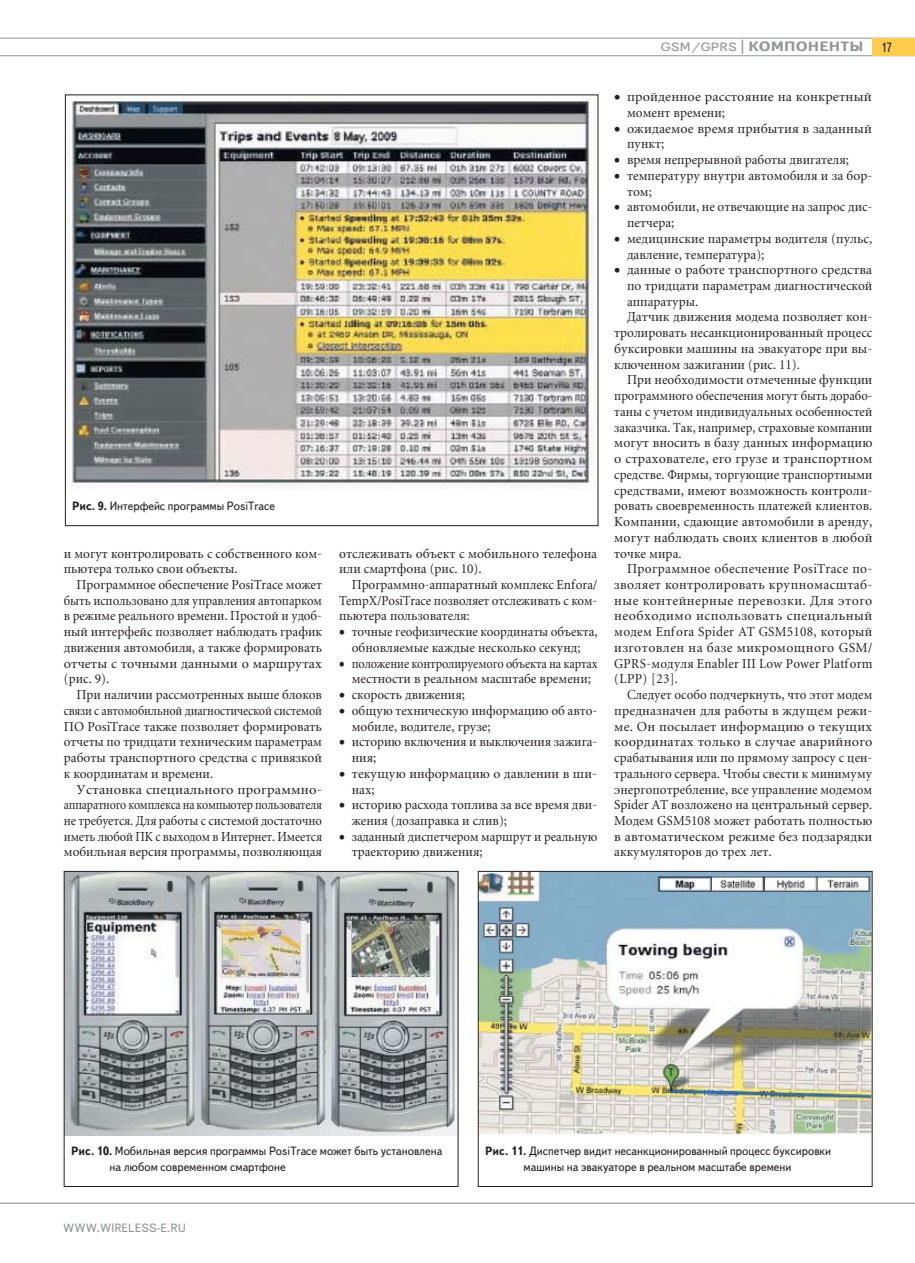
<style>
.page{position:relative;width:915px;height:1263px;background:#fff}
.page>*{position:absolute;margin:0;border:0;box-sizing:border-box;transform-origin:0 0}
.t1{font:13.5px/15.8px "Miniature";color:#231f20;scale:.96 1}
.t2{font:13.5px/15.8px "Miniature";color:#231f20}
.t3{font:13.5px/15.8px "Miniature";color:#231f20;scale:.95 1}
.t4{font:13.5px/15.8px "Miniature";color:#231f20;text-align:center;scale:.94 1}
.t5{font:13.5px/15.8px "Miniature";color:#231f20;text-align:justify;scale:1.04 1}
.t6{font:13.5px "Miniature";letter-spacing:.03em;color:#231f20}
.t7{font:13.5px/15.8px "Miniature";color:#231f20;text-align:center;scale:.89 1}
.t8{font:13.5px/15.8px "Miniature";color:#231f20;scale:.93 1}
.t9{font:13.5px "Miniature";color:#231f20;scale:.92 1}
.t10{font:13.5px "Miniature";color:#231f20;scale:.91 1}
.t11{font:13.5px "Miniature";letter-spacing:.025em;color:#231f20;scale:.94 1}
.t12{font:13.5px "Miniature";letter-spacing:.025em;color:#231f20}
.t13{font:13.5px "Miniature";letter-spacing:.025em;color:#231f20;scale:.96 1}
.t14{font:13.5px "Miniature";letter-spacing:.035em;color:#231f20}
.t15{font:700 13.5px "Text Book C";letter-spacing:.01em;color:#939598;scale:1.17 1}
.t16{font:13.5px "Text Book C";color:#231f20;scale:.9 1}
.t17{font:12px/15.8px "Text Book C";color:#231f20;scale:.95 1}
.t18{font:12px "Text Book C";color:#939598}
.s1{font-weight:700}
.s2{font-weight:400;font-size:12px}
</style>
<div class="page">
<hr style="left:0;top:1202px;width:914px;height:2px;background:#939598">
<hr style="left:0;top:38px;width:914px;height:1px;background:#939598">
<hr style="left:0;top:55px;width:914px;height:1px;background:#939598">
<div style="left:872px;top:38px;width:42px;height:18px;background:#ffcc4e"></div>
<img style="left:67px;top:96px;width:526px;height:393px">
<img style="left:66px;top:873px;width:390px;height:262px">
<div style="left:64px;top:871px;width:394px;height:316px;border:1px solid #231f20"></div>
<img style="left:479px;top:873px;width:391px;height:261px">
<div style="left:477px;top:871px;width:395px;height:316px;border:1px solid #231f20"></div>
<p class="t17" style="left:72px;top:500px;width:215px"><span class="s1">Рис. 9.</span> Интерфейс программы PosiTrace</p>
<p class="t1" style="left:64px;top:546px;width:270px">и могут контролировать с собственного ком&shy;пьютера только свои объекты.</p>
<p class="t1" style="left:64px;top:578px;width:270px;text-align:justify;text-indent:13px">Программное обеспечение PosiTrace может быть использовано для управления автопарком в режиме реального времени. Простой и удоб&shy;ный интерфейс позволяет наблюдать график движения автомобиля, а также формировать отчеты с точными данными о маршрутах (рис. 9).</p>
<p class="t1" style="left:64px;top:688px;width:270px;text-align:justify;text-indent:13px">При наличии рассмотренных выше блоков связи с автомобильной диагностической системой ПО PosiTrace также позволяет формировать отчеты по тридцати техническим параметрам работы транспортного средства с привязкой к координатам и времени.</p>
<p class="t5" style="left:64px;top:782px;width:250px;text-indent:13px">Установка специального программно&shy;аппаратного комплекса на компьютер пользователя не требуется. Для работы с системой достаточно иметь любой ПК с выходом в Интернет. Имеется мобильная версия программы, позволяющая</p>
<p class="t2" style="left:339px;top:546px;width:259px">отслеживать объект с мобильного телефона или смартфона (рис. 10).</p>
<p class="t3" style="left:339px;top:578px;width:273px;text-align:justify;text-indent:13px">Программно-аппаратный комплекс Enfora/ TempX/PosiTrace позволяет отслеживать с ком&shy;пьютера пользователя:</p>
<p class="t4" style="left:339px;top:625px;width:276px">• точные геофизические координаты объекта, обновляемые каждые несколько секунд;</p>
<p class="t7" style="left:339px;top:657px;width:292px">• положение контролируемого объекта на картах местности в реальном масштабе времени;</p>
<p class="t1" style="left:339px;top:688px;width:132px">• скорость движения;</p>
<p class="t3" style="left:351px;top:704px;width:260px;text-indent:-13px">• общую техническую информацию об авто&shy;мобиле, водителе, грузе;</p>
<p class="t3" style="left:351px;top:735px;width:260px;text-indent:-13px">• историю включения и выключения зажига&shy;ния;</p>
<p class="t2" style="left:351px;top:767px;width:247px;text-indent:-13px">• текущую информацию о давлении в ши&shy;нах;</p>
<p class="t1" style="left:351px;top:798px;width:257px;text-indent:-13px">• историю расхода топлива за все время дви&shy;жения (дозаправка и слив);</p>
<p class="t8" style="left:351px;top:830px;width:266px;text-indent:-13px">• заданный диспетчером маршрут и реальную траекторию движения;</p>
<p class="t15" style="left:660px;top:39px;width:175px"><span class="s2">GSM/GPRS</span> | КОМПОНЕНТЫ</p>
<p class="t16" style="left:880px;top:42px;width:14px">17</p>
<p class="t2" style="left:626px;top:90px;width:246px;text-indent:-13px">• пройденное расстояние на конкретный момент времени;</p>
<p class="t2" style="left:626px;top:122px;width:246px;text-indent:-13px">• ожидаемое время прибытия в заданный пункт;</p>
<p class="t1" style="left:614px;top:153px;width:246px">• время непрерывной работы двигателя;</p>
<p class="t2" style="left:626px;top:169px;width:247px;text-indent:-13px">• температуру внутри автомобиля и за бор&shy;том;</p>
<p class="t1" style="left:626px;top:200px;width:257px;text-indent:-13px">• автомобили, не отвечающие на запрос дис&shy;петчера;</p>
<p class="t2" style="left:626px;top:232px;width:247px;text-indent:-13px">• медицинские параметры водителя (пульс, давление, температура);</p>
<p class="t2" style="left:614px;top:263px;width:259px">• данные о работе транспортного средства</p>
<p class="t2" style="left:626px;top:279px;width:247px">по тридцати параметрам диагностической</p>
<p class="t1" style="left:626px;top:295px;width:76px">аппаратуры.</p>
<p class="t2" style="left:626px;top:310px;width:247px">Датчик движения модема позволяет кон-</p>
<p class="t1" style="left:614px;top:326px;width:270px">тролировать несанкционированный процесс</p>
<p class="t2" style="left:614px;top:342px;width:259px">буксировки машины на эвакуаторе при вы-</p>
<p class="t1" style="left:614px;top:358px;width:195px">ключенном зажигании (рис. 11).</p>
<p class="t1" style="left:626px;top:373px;width:257px">При необходимости отмеченные функции</p>
<p class="t10" style="left:614px;top:390px;width:285px">программного обеспечения могут быть дорабо-</p>
<p class="t4" style="left:614px;top:405px;width:276px">таны с учетом индивидуальных особенностей</p>
<p class="t9" style="left:614px;top:422px;width:282px">заказчика. Так, например, страховые компании</p>
<p class="t2" style="left:614px;top:436px;width:259px">могут вносить в базу данных информацию</p>
<p class="t2" style="left:614px;top:452px;width:259px">о страхователе, его грузе и транспортном</p>
<p class="t4" style="left:614px;top:468px;width:276px">средстве. Фирмы, торгующие транспортными</p>
<p class="t2" style="left:614px;top:483px;width:259px">средствами, имеют возможность контроли-</p>
<p class="t1" style="left:614px;top:499px;width:270px">ровать своевременность платежей клиентов.</p>
<p class="t2" style="left:614px;top:515px;width:259px">Компании, сдающие автомобили в аренду,</p>
<p class="t2" style="left:614px;top:531px;width:259px">могут наблюдать своих клиентов в любой</p>
<p class="t1" style="left:614px;top:546px;width:72px">точке мира.</p>
<p class="t12" style="left:626px;top:564px;width:247px">Программное обеспечение PosiTrace по-</p>
<p class="t6" style="left:614px;top:579px;width:259px">зволяет контролировать крупномасштаб-</p>
<p class="t6" style="left:614px;top:595px;width:259px">ные контейнерные перевозки. Для этого</p>
<p class="t14" style="left:614px;top:611px;width:259px">необходимо использовать специальный</p>
<p class="t13" style="left:614px;top:626px;width:270px">модем Enfora Spider AT GSM5108, который</p>
<p class="t6" style="left:614px;top:642px;width:259px">изготовлен на базе микромощного GSM/</p>
<p class="t11" style="left:614px;top:658px;width:276px">GPRS-модуля Enabler III Low Power Platform</p>
<p class="t1" style="left:614px;top:672px;width:68px">(LPP) [23].</p>
<p class="t4" style="left:626px;top:688px;width:262px">Следует особо подчеркнуть, что этот модем</p>
<p class="t2" style="left:614px;top:704px;width:259px">предназначен для работы в ждущем режи-</p>
<p class="t2" style="left:614px;top:719px;width:259px">ме. Он посылает информацию о текущих</p>
<p class="t2" style="left:614px;top:735px;width:259px">координатах только в случае аварийного</p>
<p class="t3" style="left:614px;top:751px;width:273px">срабатывания или по прямому запросу с цен-</p>
<p class="t4" style="left:614px;top:767px;width:276px">трального сервера. Чтобы свести к минимуму</p>
<p class="t3" style="left:614px;top:782px;width:273px">энергопотребление, все управление модемом</p>
<p class="t1" style="left:614px;top:798px;width:270px">Spider AT возложено на центральный сервер.</p>
<p class="t1" style="left:614px;top:814px;width:270px">Модем GSM5108 может работать полностью</p>
<p class="t2" style="left:614px;top:830px;width:259px">в автоматическом режиме без подзарядки</p>
<p class="t1" style="left:614px;top:845px;width:165px">аккумуляторов до трех лет.</p>
<p class="t17" style="left:109px;top:1145px;width:352px;text-indent:-38px"><span class="s1">Рис. 10.</span> Мобильная версия программы PosiTrace может быть установлена на любом современном смартфоне</p>
<p class="t17" style="left:485px;top:1145px;width:365px;text-align:center"><span class="s1">Рис. 11.</span> Диспетчер видит несанкционированный процесс буксировки машины на эвакуаторе в реальном масштабе времени</p>
<p class="t18" style="left:63px;top:1224px;width:124px">WWW.WIRELESS-E.RU</p>
</div>
